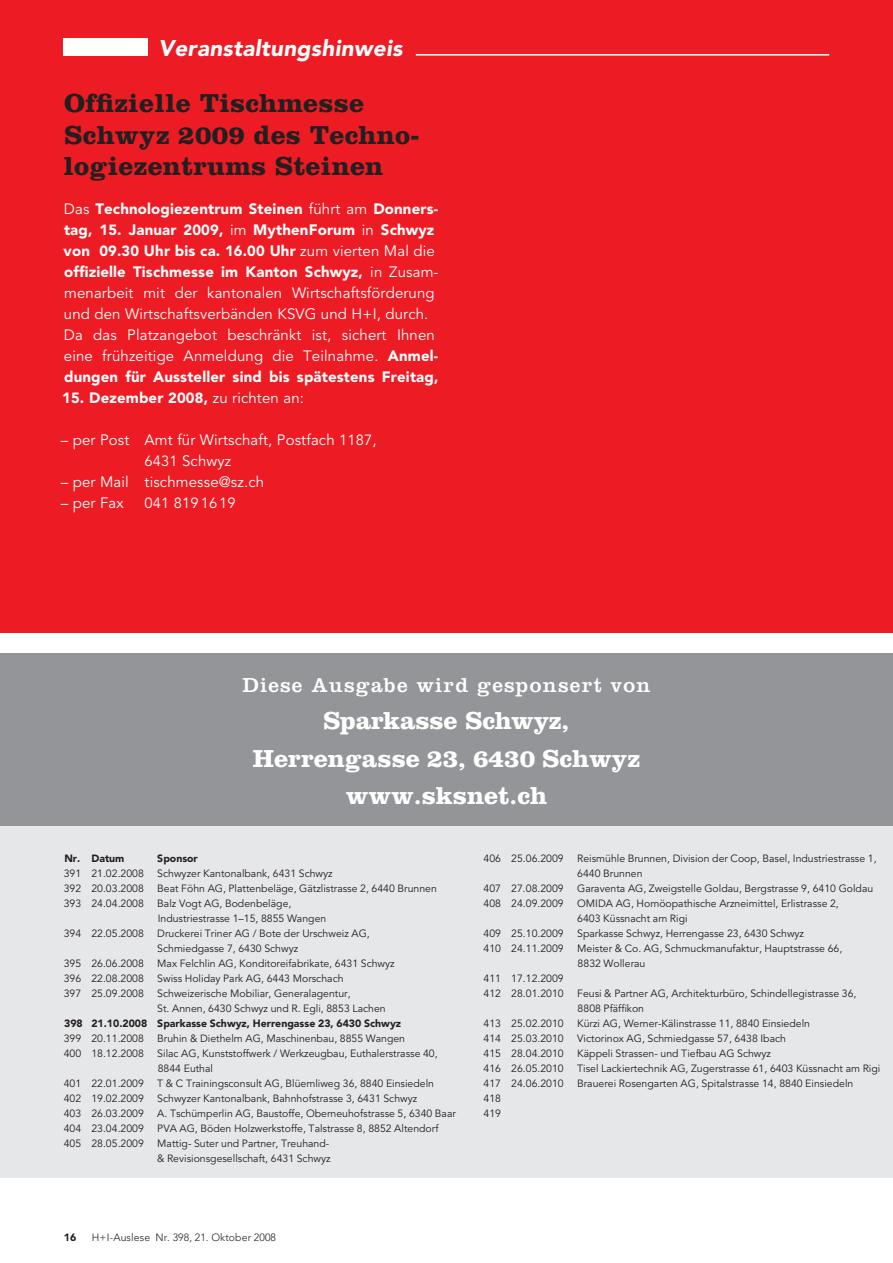
<style>
.page{position:relative;width:893px;height:1263px;background:#fff}
.page>*{position:absolute;margin:0;border:0;box-sizing:border-box;transform-origin:0 0}
.t1{font:700 27px/31.5px "Clarendon";letter-spacing:.01em;color:#231f20}
.t2{font:700 25.5px/37.5px "Clarendon";color:#fff;text-align:center}
.t3{font:italic 900 22.5px "Avenir";letter-spacing:.01em;color:#fff}
.t4{font:21px "Clarendon";letter-spacing:.06em;color:#fff}
.t5{font:15px/21px "Avenir";letter-spacing:.01em;color:#fff}
.t6{font:14.7px "Avenir";letter-spacing:.01em;color:#fff}
.t7{font:10.5px/15px "Avenir";color:#231f20}
.t8{font:900 10.5px "Avenir";color:#231f20}
.t9{font:300 10.5px "Avenir";letter-spacing:.01em;color:#231f20}
.s1{font-weight:900}
.s2{font-weight:900;font-size:14.7px}
.s3{font-size:14.7px}
</style>
<div class="page">
<div style="left:0;top:0;width:893px;height:632px;background:#ed1c24"></div>
<div style="left:64px;top:38px;width:84px;height:18px;background:#fff"></div>
<hr style="left:416px;top:54px;width:413px;height:2px;background:#fff">
<div style="left:0;top:826px;width:893px;height:352px;background:#e6e7e8"></div>
<div style="left:0;top:653px;width:893px;height:173px;background:#939598"></div>
<h3 class="t3" style="left:158px;top:39px;width:246px">Veranstaltungshinweis</h3>
<h1 class="t1" style="left:63px;top:90px;width:357px">Offizielle Tischmesse<br>Schwyz 2009 des Techno&shy;logiezentrums Steinen</h1>
<p class="t5" style="left:64px;top:200px;width:376px">Das <span class="s1">Technologiezentrum Steinen</span> führt am <span class="s1">Donners&shy;tag,</span> <span class="s2">15</span><span class="s1">. Januar</span> <span class="s2">2009</span><span class="s1">,</span> im <span class="s1">MythenForum</span> in <span class="s1">Schwyz von</span> <span class="s2">09.30</span> <span class="s1">Uhr bis ca.</span> <span class="s2">16.00</span> <span class="s1">Uhr</span> zum vierten Mal die <span class="s1">offizielle Tischmesse im Kanton Schwyz,</span> in Zusam&shy;menarbeit mit der kantonalen Wirtschaftsförderung und den Wirtschaftsverbänden KSVG und H+I, durch.<br>Da das Platzangebot beschränkt ist, sichert Ihnen eine frühzeitige Anmeldung die Teilnahme. <span class="s1">Anmel&shy;dungen für Aussteller sind bis spätestens Freitag,</span></p>
<h3 class="t5" style="left:62px;top:389px;width:243px"><span class="s2">15</span><span class="s1">. Dezember</span> <span class="s2">2008</span><span class="s1">,</span> zu richten an:</h3>
<h3 class="t5" style="left:145px;top:431px;width:234px;text-indent:-84px">– per Post Amt für Wirtschaft, Postfach <span class="s3">1187</span>,<br><span class="s3">6431</span> Schwyz</h3>
<h3 class="t5" style="left:61px;top:473px;width:205px">– per Mail tischmesse@sz.ch</h3>
<h3 class="t5" style="left:61px;top:494px;width:64px">– per Fax</h3>
<h3 class="t6" style="left:145px;top:497px;width:93px">041 819 16 19</h3>
<h3 class="t4" style="left:242px;top:677px;width:409px">Diese Ausgabe wird gesponsert von</h3>
<h2 class="t2" style="left:253px;top:704px;width:389px">Sparkasse Schwyz,<br>Herrengasse 23, 6430 Schwyz www.sksnet.ch</h2>
<p class="t8" style="left:64px;top:854px;width:62px">Nr. Datum</p>
<p class="t8" style="left:157px;top:854px;width:42px">Sponsor</p>
<p class="t7" style="left:64px;top:867px;width:82px">391 21.02.2008</p>
<p class="t7" style="left:157px;top:867px;width:177px">Schwyzer Kantonalbank, 6431 Schwyz</p>
<p class="t7" style="left:64px;top:882px;width:82px">392 20.03.2008</p>
<p class="t7" style="left:157px;top:882px;width:281px">Beat Föhn AG, Plattenbeläge, Gätzlistrasse 2, 6440 Brunnen</p>
<p class="t7" style="left:64px;top:897px;width:82px">393 24.04.2008</p>
<p class="t7" style="left:157px;top:897px;width:171px">Balz Vogt AG, Bodenbeläge,<br>Industriestrasse 1–15, 8855 Wangen</p>
<p class="t7" style="left:64px;top:927px;width:82px">394 22.05.2008</p>
<p class="t7" style="left:157px;top:927px;width:214px">Druckerei Triner AG / Bote der Urschweiz AG,<br>Schmiedgasse 7, 6430 Schwyz</p>
<p class="t7" style="left:64px;top:957px;width:82px">395 26.06.2008</p>
<p class="t7" style="left:157px;top:957px;width:239px">Max Felchlin AG, Konditoreifabrikate, 6431 Schwyz</p>
<p class="t7" style="left:64px;top:972px;width:82px">396 22.08.2008</p>
<p class="t7" style="left:157px;top:972px;width:188px">Swiss Holiday Park AG, 6443 Morschach</p>
<p class="t7" style="left:64px;top:987px;width:82px">397 25.09.2008</p>
<p class="t7" style="left:157px;top:987px;width:230px">Schweizerische Mobiliar, Generalagentur,<br>St. Annen, 6430 Schwyz und R. Egli, 8853 Lachen</p>
<p class="t8" style="left:64px;top:1019px;width:338px">398 21.10.2008 Sparkasse Schwyz, Herrengasse 23, 6430 Schwyz</p>
<p class="t7" style="left:64px;top:1032px;width:82px">399 20.11.2008</p>
<p class="t7" style="left:157px;top:1032px;width:249px">Bruhin &amp; Diethelm AG, Maschinenbau, 8855 Wangen</p>
<p class="t7" style="left:64px;top:1047px;width:82px">400 18.12.2008</p>
<p class="t7" style="left:157px;top:1047px;width:282px">Silac AG, Kunststoffwerk / Werkzeugbau, Euthalerstrasse 40,<br>8844 Euthal</p>
<p class="t7" style="left:64px;top:1077px;width:82px">401 22.01.2009</p>
<p class="t7" style="left:157px;top:1077px;width:278px">T &amp; C Trainingsconsult AG, Blüemliweg 36, 8840 Einsiedeln</p>
<p class="t7" style="left:64px;top:1092px;width:82px">402 19.02.2009</p>
<p class="t7" style="left:157px;top:1092px;width:261px">Schwyzer Kantonalbank, Bahnhofstrasse 3, 6431 Schwyz</p>
<p class="t7" style="left:64px;top:1107px;width:82px">403 26.03.2009</p>
<p class="t7" style="left:157px;top:1107px;width:300px">A. Tschümperlin AG, Baustoffe, Oberneuhofstrasse 5, 6340 Baar</p>
<p class="t7" style="left:64px;top:1122px;width:82px">404 23.04.2009</p>
<p class="t7" style="left:157px;top:1122px;width:283px">PVA AG, Böden Holzwerkstoffe, Talstrasse 8, 8852 Altendorf</p>
<p class="t7" style="left:64px;top:1137px;width:82px">405 28.05.2009</p>
<p class="t7" style="left:157px;top:1137px;width:175px">Mattig- Suter und Partner, Treuhand-&amp; Revisionsgesellschaft, 6431 Schwyz</p>
<p class="t8" style="left:64px;top:1233px;width:14px">16</p>
<p class="t9" style="left:92px;top:1233px;width:186px">H+I-Auslese Nr. 398, 21. Oktober 2008</p>
<p class="t7" style="left:484px;top:852px;width:82px">406 25.06.2009</p>
<p class="t7" style="left:577px;top:852px;width:301px">Reismühle Brunnen, Division der Coop, Basel, Industriestrasse 1,<br>6440 Brunnen</p>
<p class="t7" style="left:484px;top:882px;width:82px">407 27.08.2009</p>
<p class="t7" style="left:577px;top:882px;width:298px">Garaventa AG, Zweigstelle Goldau, Bergstrasse 9, 6410 Goldau</p>
<p class="t7" style="left:484px;top:897px;width:82px">408 24.09.2009</p>
<p class="t7" style="left:577px;top:897px;width:263px">OMIDA AG, Homöopathische Arzneimittel, Erlistrasse 2,<br>6403 Küssnacht am Rigi</p>
<p class="t7" style="left:484px;top:927px;width:82px">409 25.10.2009</p>
<p class="t7" style="left:577px;top:927px;width:228px">Sparkasse Schwyz, Herrengasse 23, 6430 Schwyz</p>
<p class="t7" style="left:484px;top:942px;width:82px">410 24.11.2009</p>
<p class="t7" style="left:577px;top:942px;width:267px">Meister &amp; Co. AG, Schmuckmanufaktur, Hauptstrasse 66,<br>8832 Wollerau</p>
<p class="t7" style="left:484px;top:972px;width:82px">411 17.12.2009<br>412 28.01.2010</p>
<p class="t7" style="left:577px;top:987px;width:281px">Feusi &amp; Partner AG, Architekturbüro, Schindellegistrasse 36,<br>8808 Pfäffikon</p>
<p class="t7" style="left:484px;top:1017px;width:82px">413 25.02.2010</p>
<p class="t7" style="left:577px;top:1017px;width:234px">Kürzi AG, Werner-Kälinstrasse 11, 8840 Einsiedeln</p>
<p class="t7" style="left:484px;top:1032px;width:82px">414 25.03.2010</p>
<p class="t7" style="left:577px;top:1032px;width:210px">Victorinox AG, Schmiedgasse 57, 6438 Ibach</p>
<p class="t7" style="left:484px;top:1047px;width:82px">415 28.04.2010</p>
<p class="t7" style="left:577px;top:1047px;width:195px">Käppeli Strassen- und Tiefbau AG Schwyz</p>
<p class="t7" style="left:484px;top:1062px;width:82px">416 26.05.2010</p>
<p class="t7" style="left:577px;top:1062px;width:305px">Tisel Lackiertechnik AG, Zugerstrasse 61, 6403 Küssnacht am Rigi</p>
<p class="t7" style="left:484px;top:1077px;width:82px">417 24.06.2010</p>
<p class="t7" style="left:577px;top:1077px;width:278px">Brauerei Rosengarten AG, Spitalstrasse 14, 8840 Einsiedeln</p>
<p class="t7" style="left:484px;top:1092px;width:19px">418<br>419</p>
</div>
